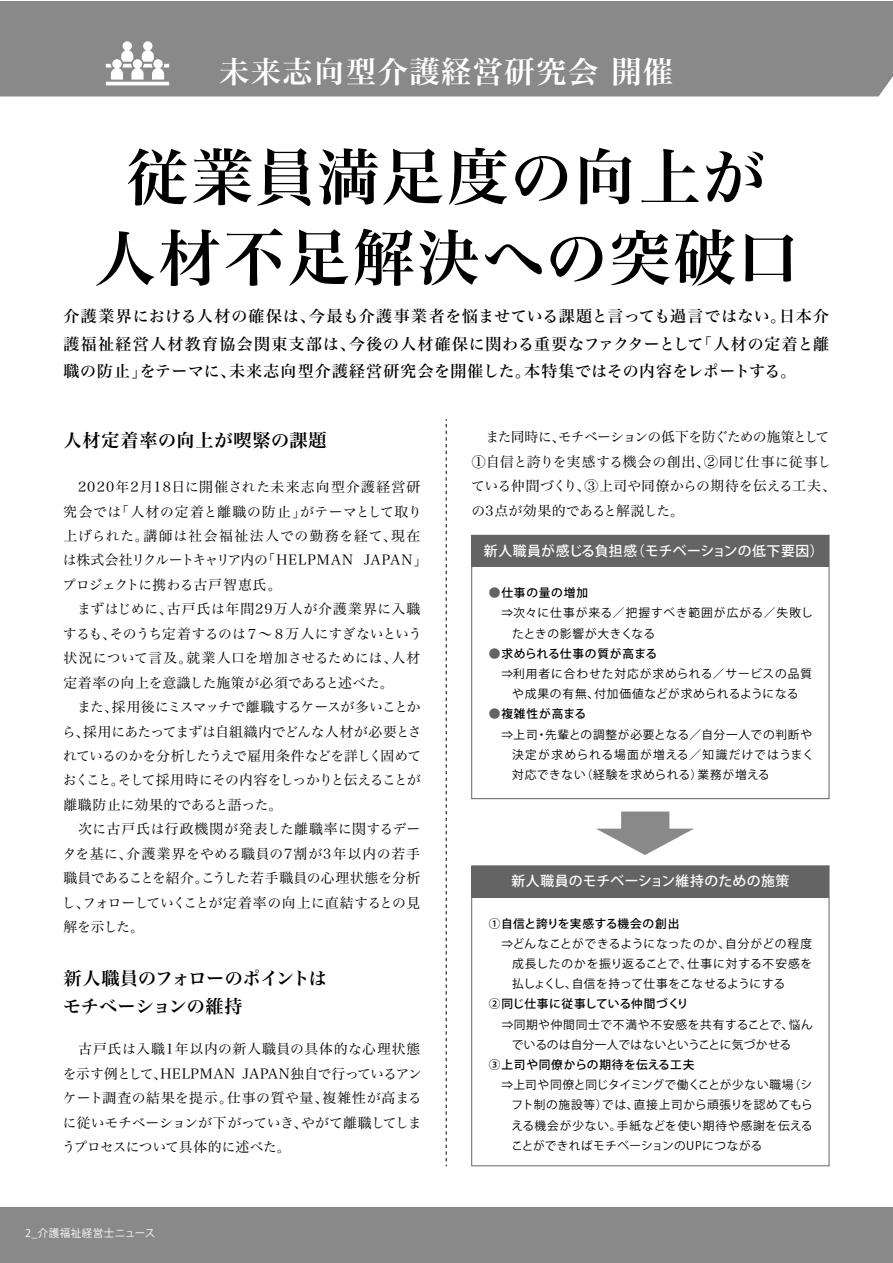
<style>
.page{position:relative;width:893px;height:1263px;background:#fff}
.page>*{position:absolute;margin:0;border:0;box-sizing:border-box;transform-origin:0 0}
.t1{font:61.65px/80.7px "Hira Min Std N W6";letter-spacing:.05em;color:#000;text-align:center}
.t2{font:30.15px "Hira Min Std N W6";letter-spacing:.05em;color:#fff}
.t3{font:18px/27.6px "Hira Min Std N W6";letter-spacing:-.01em;color:#000}
.t4{font:18px "Hira Min Std N W6";letter-spacing:.05em;color:#000}
.t5{font:15.9px/27.6px "Hira Min Std N W5";letter-spacing:.035em;color:#000;text-align:justify}
.t6{font:13.8px/24.5px "Hira Min Std N W3";letter-spacing:.005em;color:#000}
.t7{font:500 13.8px "Koz Go Pro";letter-spacing:.03em;color:#fff}
.t8{font:11.7px/20.2px "Koz Go Pro";letter-spacing:.055em;color:#000;text-align:justify}
.t9{font:11.7px/20.2px "Koz Go Pro";letter-spacing:.035em;color:#000}
.t10{font:500 11.7px "Koz Go Pro";letter-spacing:.055em;color:#000}
.t11{font:11.7px "Koz Go Pro";letter-spacing:.09em;color:#000}
.t12{font:11.7px "Koz Go Pro";letter-spacing:.085em;color:#000}
.t13{font:11.7px "Koz Go Pro";letter-spacing:.075em;color:#000}
.t14{font:11.7px "Koz Go Pro";letter-spacing:.115em;color:#000}
.t15{font:500 11.7px "Koz Go Pro";letter-spacing:.015em;color:#000}
.t16{font:500 11.7px "Koz Go Pro";letter-spacing:.035em;color:#000}
.t17{font:500 11.7px "Koz Go Pro";letter-spacing:.075em;color:#000}
.t18{font:10.65px "Koz Go Pro";letter-spacing:.035em;color:#fff}
.s1{color:#656464}
</style>
<div class="page">
<div style="left:0;top:1207px;width:892px;height:56px;background:#898989"></div>
<div style="left:0;top:34px;width:892px;height:62px;background:#898989"></div>
<div style="left:0;top:1px;width:892px;height:33px;background:#898989"></div>
<svg style="left:446px;top:419px;width:1px;height:747px"></svg>
<div style="left:472px;top:535px;width:357px;height:32px;background:#656464"></div>
<svg style="left:106px;top:41px;width:63px;height:44px"></svg>
<div style="left:471px;top:535px;width:358px;height:264px;border:1px solid #656464"></div>
<div style="left:472px;top:866px;width:357px;height:31px;background:#656464"></div>
<div style="left:471px;top:865px;width:358px;height:301px;border:1px solid #656464"></div>
<svg style="left:596px;top:811px;width:98px;height:44px"></svg>
<h2 class="t2" style="left:219px;top:50px;width:456px">未来志向型介護経営研究会 開催</h2>
<h1 class="t1" style="left:94px;top:137px;width:707px">従業員満足度の向上が人材不足解決への突破口</h1>
<p class="t5" style="left:63px;top:302px;width:767px">介護業界における人材の確保は、今最も介護事業者を悩ませている課題と言っても過言ではない。日本介護福祉経営人材教育協会関東支部は、今後の人材確保に関わる重要なファクターとして「人材の定着と離職の防止」をテーマに、未来志向型介護経営研究会を開催した。本特集ではその内容をレポートする。</p>
<h3 class="t4" style="left:63px;top:427px;width:265px">人材定着率の向上が喫緊の課題</h3>
<p class="t6" style="left:62px;top:474px;width:367px">　2020年2月18日に開催された未来志向型介護経営研究会では「人材の定着と離職の防止」がテーマとして取り上げられた。講師は社会福祉法人での勤務を経て、現在は株式会社リクルートキャリア内の「HELPMAN JAPAN」プロジェクトに携わる古戸智恵氏。<br>　まずはじめに、古戸氏は年間29万人が介護業界に入職するも、そのうち定着するのは７～８万人にすぎないという状況について言及。就業人口を増加させるためには、人材定着率の向上を意識した施策が必須であると述べた。<br>　また、採用後にミスマッチで離職するケースが多いことから、採用にあたってまずは自組織内でどんな人材が必要とされているのかを分析したうえで雇用条件などを詳しく固めておくこと。そして採用時にその内容をしっかりと伝えることが離職防止に効果的であると語った。<br>　次に古戸氏は行政機関が発表した離職率に関するデータを基に、介護業界をやめる職員の7割が3年以内の若手職員であることを紹介。こうした若手職員の心理状態を分析し、フォローしていくことが定着率の向上に直結するとの見解を示した。</p>
<h3 class="t3" style="left:63px;top:964px;width:265px">新人職員のフォローのポイントはモチベーションの維持</h3>
<p class="t6" style="left:62px;top:1037px;width:361px;text-align:justify">　古戸氏は入職1年以内の新人職員の具体的な心理状態を示す例として、HELPMAN JAPAN独自で行っているアンケート調査の結果を提示。仕事の質や量、複雑性が高まるに従いモチベーションが下がっていき、やがて離職してしまうプロセスについて具体的に述べた。</p>
<p class="t18" style="left:25px;top:1226px;width:132px">2_介護福祉経営士ニュース</p>
<p class="t6" style="left:471px;top:425px;width:366px;text-indent:14px">また同時に、モチベーションの低下を防ぐための施策として<br>①自信と誇りを実感する機会の創出、②同じ仕事に従事している仲間づくり、③上司や同僚からの期待を伝える工夫、の3点が効果的であると解説した。</p>
<p class="t7" style="left:484px;top:542px;width:341px">新人職員が感じる負担感（モチベーションの低下要因）</p>
<p class="t10" style="left:489px;top:585px;width:101px"><span class="s1">●</span>仕事の量の増加</p>
<p class="t11" style="left:502px;top:605px;width:313px">⇒次々に仕事が来る／把握すべき範囲が広がる／失敗し</p>
<p class="t9" style="left:512px;top:623px;width:144px">たときの影響が大きくなる</p>
<p class="t16" style="left:489px;top:646px;width:170px"><span class="s1">●</span>求められる仕事の質が高まる</p>
<p class="t12" style="left:501px;top:666px;width:312px">⇒利用者に合わせた対応が求められる／サービスの品質</p>
<p class="t13" style="left:512px;top:686px;width:288px">や成果の有無、付加価値などが求められるようになる</p>
<p class="t17" style="left:489px;top:706px;width:99px"><span class="s1">●</span>複雑性が高まる</p>
<p class="t8" style="left:502px;top:724px;width:312px">⇒上司・先輩との調整が必要となる／自分一人での判断や</p>
<p class="t14" style="left:512px;top:747px;width:304px">決定が求められる場面が増える／知識だけではうまく</p>
<p class="t8" style="left:512px;top:765px;width:259px">対応できない（経験を求められる）業務が増える</p>
<p class="t7" style="left:511px;top:872px;width:279px">新人職員のモチベーション維持のための施策</p>
<p class="t10" style="left:489px;top:916px;width:192px">①自信と誇りを実感する機会の創出</p>
<p class="t8" style="left:512px;top:934px;width:302px;text-indent:-11px">⇒どんなことができるようになったのか、自分がどの程度成長したのかを振り返ることで、仕事に対する不安感を払しょくし、自信を持って仕事をこなせるようにする</p>
<p class="t15" style="left:489px;top:997px;width:201px">②同じ仕事に従事している仲間づくり</p>
<p class="t9" style="left:512px;top:1014px;width:302px;text-indent:-10px">⇒同期や仲間同士で不満や不安感を共有することで、悩んでいるのは自分一人ではないということに気づかせる</p>
<p class="t10" style="left:489px;top:1057px;width:207px">③上司や同僚からの期待を伝える工夫</p>
<p class="t8" style="left:511px;top:1075px;width:303px;text-indent:-10px">⇒上司や同僚と同じタイミングで働くことが少ない職場（シフト制の施設等）では、直接上司から頑張りを認めてもらえる機会が少ない。手紙などを使い期待や感謝を伝えることができればモチベーションのUPにつながる</p>
</div>
